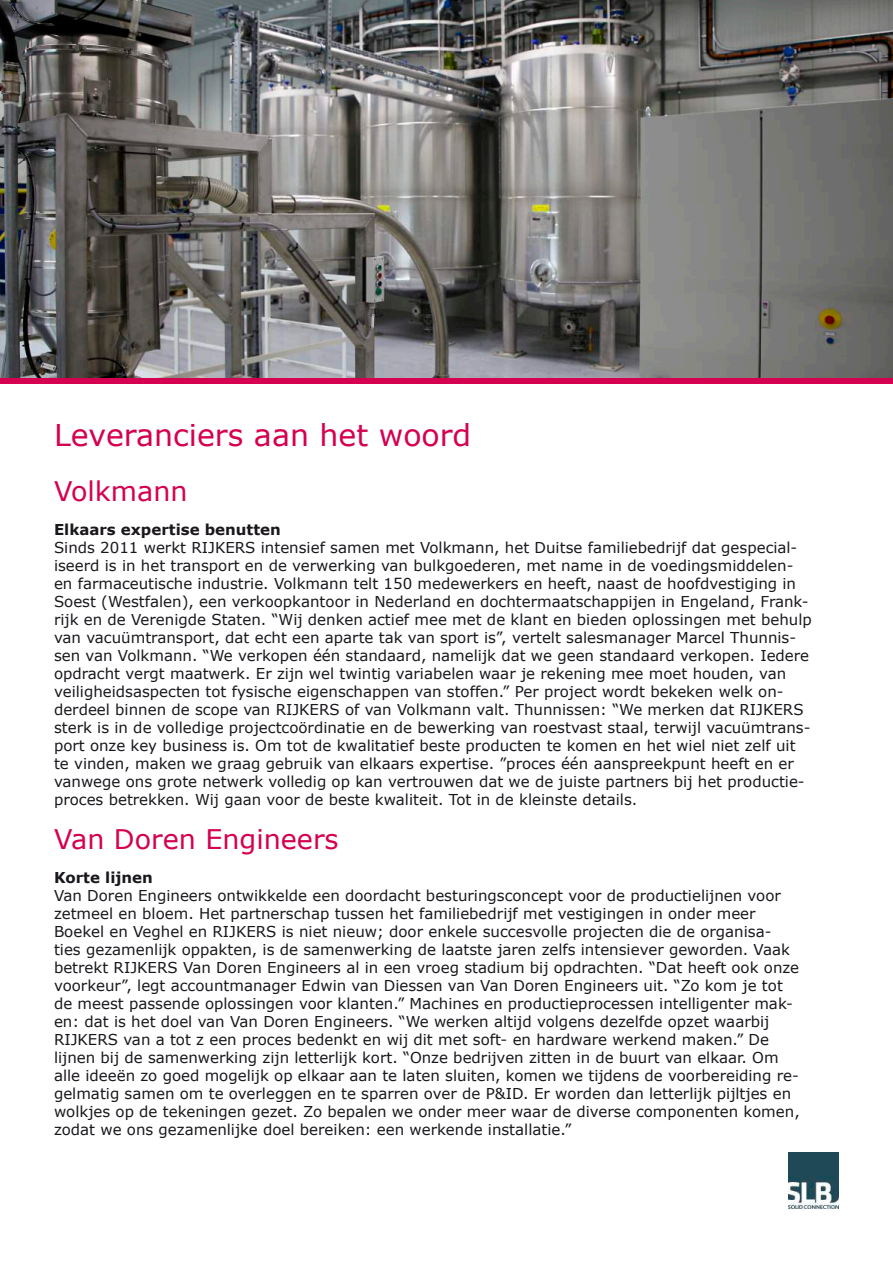
<style>
.page{position:relative;width:893px;height:1263px;background:#fff}
.page>*{position:absolute;margin:0;border:0;box-sizing:border-box;transform-origin:0 0}
.t1{font:30px "Verdana";color:#d50050}
.t2{font:27px "Verdana";color:#d50050}
.t3{font:15px/18px "Verdana";color:#1a171c}
.t4{font:700 15px "Verdana";color:#1a171c}
</style>
<div class="page">
<img style="left:0;top:0;width:893px;height:381px">
<img style="left:788px;top:1152px;width:51px;height:57px">
<div style="left:0;top:378px;width:892px;height:6px;background:#d50050"></div>
<h1 class="t1" style="left:54px;top:416px;width:419px">Leveranciers aan het woord</h1>
<h2 class="t2" style="left:54px;top:474px;width:135px">Volkmann</h2>
<p class="t4" style="left:54px;top:519px;width:228px">Elkaars expertise benutten</p>
<p class="t3" style="left:54px;top:538px;width:759px">Sinds 2011 werkt RIJKERS intensief samen met Volkmann, het Duitse familiebedrijf dat gespecial&shy;iseerd is in het transport en de verwerking van bulkgoederen, met name in de voedingsmiddelen&shy;en farmaceutische industrie. Volkmann telt 150 medewerkers en heeft, naast de hoofdvestiging in Soest (Westfalen), een verkoopkantoor in Nederland en dochtermaatschappijen in Engeland, Frank&shy;rijk en de Verenigde Staten. “Wij denken actief mee met de klant en bieden oplossingen met behulp van vacuümtransport, dat echt een aparte tak van sport is”, vertelt salesmanager Marcel Thunnis&shy;sen van Volkmann. “We verkopen één standaard, namelijk dat we geen standaard verkopen. Iedere opdracht vergt maatwerk. Er zijn wel twintig variabelen waar je rekening mee moet houden, van veiligheidsaspecten tot fysische eigenschappen van stoffen.” Per project wordt bekeken welk on&shy;derdeel binnen de scope van RIJKERS of van Volkmann valt. Thunnissen: “We merken dat RIJKERS sterk is in de volledige projectcoördinatie en de bewerking van roestvast staal, terwijl vacuümtrans&shy;port onze key business is. Om tot de kwalitatief beste producten te komen en het wiel niet zelf uit te vinden, maken we graag gebruik van elkaars expertise. ”proces één aanspreekpunt heeft en er vanwege ons grote netwerk volledig op kan vertrouwen dat we de juiste partners bij het productie&shy;proces betrekken. Wij gaan voor de beste kwaliteit. Tot in de kleinste details.</p>
<h2 class="t2" style="left:54px;top:822px;width:286px">Van Doren Engineers</h2>
<p class="t4" style="left:54px;top:868px;width:100px">Korte lijnen</p>
<p class="t3" style="left:54px;top:886px;width:747px">Van Doren Engineers ontwikkelde een doordacht besturingsconcept voor de productielijnen voor zetmeel en bloem. Het partnerschap tussen het familiebedrijf met vestigingen in onder meer Boekel en Veghel en RIJKERS is niet nieuw; door enkele succesvolle projecten die de organisa&shy;ties gezamenlijk oppakten, is de samenwerking de laatste jaren zelfs intensiever geworden. Vaak betrekt RIJKERS Van Doren Engineers al in een vroeg stadium bij opdrachten. “Dat heeft ook onze voorkeur”, legt accountmanager Edwin van Diessen van Van Doren Engineers uit. “Zo kom je tot de meest passende oplossingen voor klanten.” Machines en productieprocessen intelligenter mak&shy;en: dat is het doel van Van Doren Engineers. “We werken altijd volgens dezelfde opzet waarbij RIJKERS van a tot z een proces bedenkt en wij dit met soft- en hardware werkend maken.” De lijnen bij de samenwerking zijn letterlijk kort. “Onze bedrijven zitten in de buurt van elkaar. Om alle ideeën zo goed mogelijk op elkaar aan te laten sluiten, komen we tijdens de voorbereiding re&shy;gelmatig samen om te overleggen en te sparren over de P&amp;ID. Er worden dan letterlijk pijltjes en wolkjes op de tekeningen gezet. Zo bepalen we onder meer waar de diverse componenten komen, zodat we ons gezamenlijke doel bereiken: een werkende installatie.”</p>
</div>
